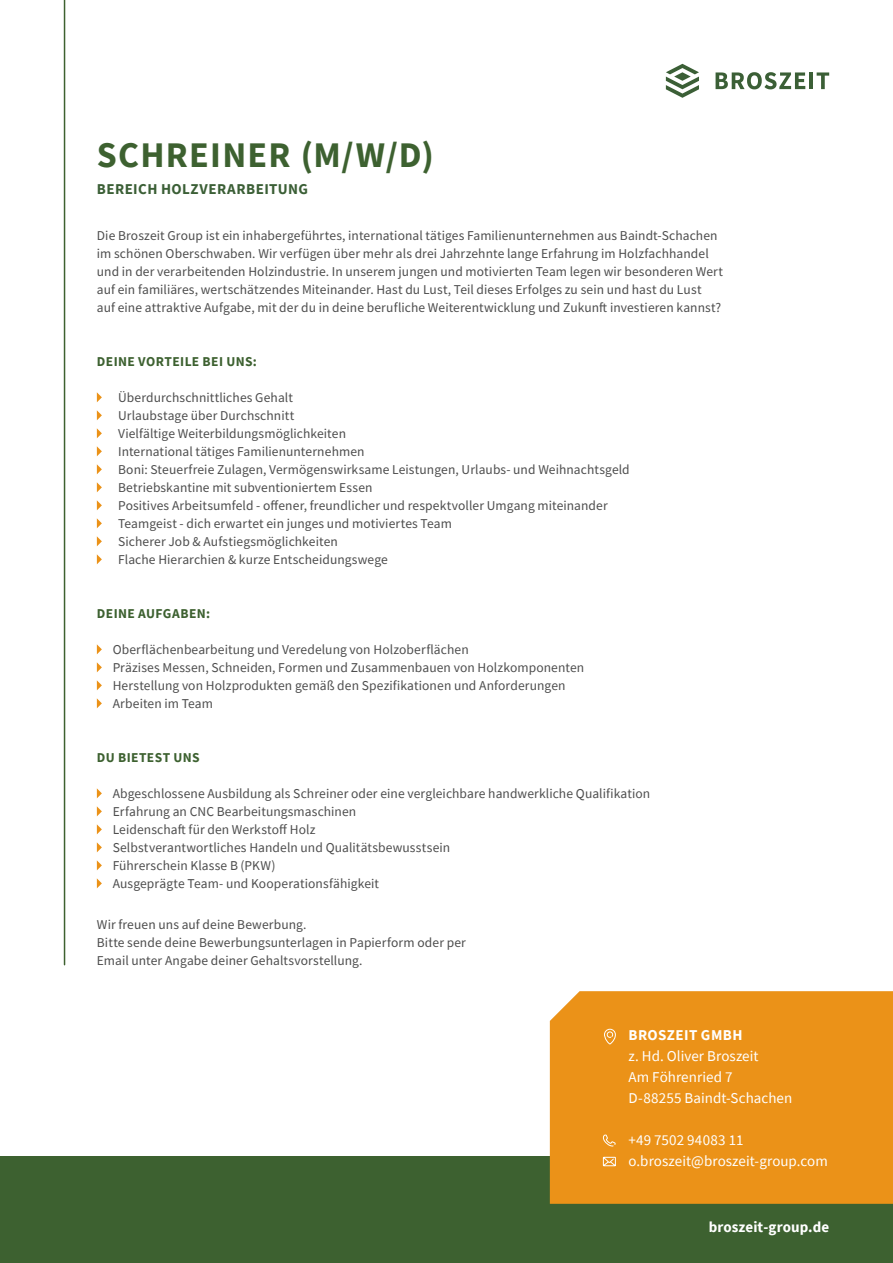
<style>
.page{position:relative;width:893px;height:1263px;background:#fff}
.page>*{position:absolute;margin:0;border:0;box-sizing:border-box;transform-origin:0 0}
.t1{font:700 36px "Source Sans Pro";letter-spacing:.035em;color:#3d6130}
.t2{font:15px "Source Sans Pro";letter-spacing:.005em;color:#fff}
.t3{font:700 15px "Source Sans Pro";letter-spacing:.03em;color:#3b5f36}
.t4{font:700 15px "Source Sans Pro";letter-spacing:.005em;color:#fff}
.t5{font:700 15px "Source Sans Pro";letter-spacing:.03em;color:#fff}
.t6{font:13.5px/18px "Source Sans Variable";letter-spacing:.005em;color:#4d4d4d}
.t7{font:13.5px "Source Sans Pro";letter-spacing:.005em;color:#4d4d4d}
.t8{font:700 13.5px "Source Sans Pro";letter-spacing:.03em;color:#3d6130}
</style>
<div class="page">
<hr style="left:64px;top:0;width:1px;height:965px;background:#3d6130">
<svg style="left:716px;top:72px;width:89px;height:17px"></svg>
<hr style="left:810px;top:72px;width:3px;height:17px;background:#3b5f36">
<svg style="left:817px;top:72px;width:12px;height:17px"></svg>
<svg style="left:666px;top:64px;width:33px;height:34px"></svg>
<div style="left:0;top:1157px;width:893px;height:106px;background:#3d6130"></div>
<div style="left:550px;top:991px;width:343px;height:213px;background:#eb9218"></div>
<svg style="left:602px;top:1156px;width:14px;height:10px"></svg>
<svg style="left:603px;top:1134px;width:13px;height:12px"></svg>
<svg style="left:603px;top:1028px;width:13px;height:16px"></svg>
<svg style="left:97px;top:392px;width:5px;height:10px"></svg>
<svg style="left:97px;top:410px;width:5px;height:10px"></svg>
<svg style="left:97px;top:428px;width:5px;height:10px"></svg>
<svg style="left:97px;top:446px;width:5px;height:10px"></svg>
<svg style="left:97px;top:464px;width:5px;height:10px"></svg>
<svg style="left:97px;top:482px;width:5px;height:10px"></svg>
<svg style="left:97px;top:500px;width:5px;height:10px"></svg>
<svg style="left:97px;top:518px;width:5px;height:10px"></svg>
<svg style="left:97px;top:536px;width:5px;height:10px"></svg>
<svg style="left:97px;top:554px;width:5px;height:10px"></svg>
<svg style="left:97px;top:644px;width:5px;height:10px"></svg>
<svg style="left:97px;top:662px;width:5px;height:10px"></svg>
<svg style="left:97px;top:680px;width:5px;height:10px"></svg>
<svg style="left:97px;top:698px;width:5px;height:10px"></svg>
<svg style="left:97px;top:788px;width:5px;height:10px"></svg>
<svg style="left:97px;top:806px;width:5px;height:10px"></svg>
<svg style="left:97px;top:824px;width:5px;height:10px"></svg>
<svg style="left:97px;top:842px;width:5px;height:10px"></svg>
<svg style="left:97px;top:860px;width:5px;height:10px"></svg>
<svg style="left:97px;top:878px;width:5px;height:10px"></svg>
<p class="t1" style="left:97px;top:131px;width:339px">SCHREINER (M/W/D)</p>
<p class="t3" style="left:97px;top:179px;width:213px">BEREICH HOLZVERARBEITUNG</p>
<p class="t6" style="left:97px;top:227px;width:622px">Die Broszeit Group ist ein inhabergeführtes, international tätiges Familienunternehmen aus Baindt-Schachen</p>
<p class="t6" style="left:97px;top:245px;width:613px">im schönen Oberschwaben. Wir verfügen über mehr als drei Jahrzehnte lange Erfahrung im Holzfachhandel</p>
<p class="t6" style="left:97px;top:263px;width:628px">und in der verarbeitenden Holzindustrie. In unserem jungen und motivierten Team legen wir besonderen Wert</p>
<p class="t6" style="left:97px;top:281px;width:606px">auf ein familiäres, wertschätzendes Miteinander. Hast du Lust, Teil dieses Erfolges zu sein und hast du Lust</p>
<p class="t6" style="left:97px;top:299px;width:626px">auf eine attraktive Aufgabe, mit der du in deine berufliche Weiterentwicklung und Zukunft investieren kannst?</p>
<p class="t8" style="left:97px;top:353px;width:162px">DEINE VORTEILE BEI UNS:</p>
<p class="t6" style="left:118px;top:389px;width:176px">Überdurchschnittliches Gehalt</p>
<p class="t6" style="left:118px;top:407px;width:178px">Urlaubstage über Durchschnitt</p>
<p class="t6" style="left:118px;top:425px;width:229px">Vielfältige Weiterbildungsmöglichkeiten</p>
<p class="t6" style="left:118px;top:443px;width:248px">International tätiges Familienunternehmen</p>
<p class="t6" style="left:118px;top:461px;width:513px">Boni: Steuerfreie Zulagen, Vermögenswirksame Leistungen, Urlaubs- und Weihnachtsgeld</p>
<p class="t6" style="left:118px;top:479px;width:256px">Betriebskantine mit subventioniertem Essen</p>
<p class="t6" style="left:118px;top:497px;width:491px">Positives Arbeitsumfeld - offener, freundlicher und respektvoller Umgang miteinander</p>
<p class="t6" style="left:118px;top:515px;width:335px">Teamgeist - dich erwartet ein junges und motiviertes Team</p>
<p class="t6" style="left:118px;top:533px;width:221px">Sicherer Job &amp; Aufstiegsmöglichkeiten</p>
<p class="t6" style="left:118px;top:551px;width:271px">Flache Hierarchien &amp; kurze Entscheidungswege</p>
<p class="t8" style="left:97px;top:605px;width:115px">DEINE AUFGABEN:</p>
<p class="t7" style="left:113px;top:641px;width:358px">Oberflächenbearbeitung und Veredelung von Holzoberflächen</p>
<p class="t7" style="left:113px;top:659px;width:473px">Präzises Messen, Schneiden, Formen und Zusammenbauen von Holzkomponenten</p>
<p class="t7" style="left:113px;top:677px;width:454px">Herstellung von Holzprodukten gemäß den Spezifikationen und Anforderungen</p>
<p class="t7" style="left:113px;top:695px;width:102px">Arbeiten im Team</p>
<p class="t8" style="left:97px;top:749px;width:104px">DU BIETEST UNS</p>
<p class="t7" style="left:113px;top:785px;width:539px">Abgeschlossene Ausbildung als Schreiner oder eine vergleichbare handwerkliche Qualifikation</p>
<p class="t7" style="left:113px;top:803px;width:245px">Erfahrung an CNC Bearbeitungsmaschinen</p>
<p class="t7" style="left:113px;top:821px;width:204px">Leidenschaft für den Werkstoff Holz</p>
<p class="t7" style="left:113px;top:839px;width:339px">Selbstverantwortliches Handeln und Qualitätsbewusstsein</p>
<p class="t7" style="left:113px;top:857px;width:164px">Führerschein Klasse B (PKW)</p>
<p class="t7" style="left:113px;top:875px;width:268px">Ausgeprägte Team- und Kooperationsfähigkeit</p>
<p class="t6" style="left:97px;top:916px;width:211px">Wir freuen uns auf deine Bewerbung.</p>
<p class="t6" style="left:97px;top:934px;width:371px">Bitte sende deine Bewerbungsunterlagen in Papierform oder per<br>Email unter Angabe deiner Gehaltsvorstellung.</p>
<p class="t5" style="left:628px;top:1025px;width:115px">BROSZEIT GMBH</p>
<p class="t2" style="left:628px;top:1046px;width:132px">z. Hd. Oliver Broszeit</p>
<p class="t2" style="left:628px;top:1067px;width:105px">Am Föhrenried 7</p>
<p class="t2" style="left:628px;top:1088px;width:165px">D-88255 Baindt-Schachen</p>
<p class="t2" style="left:628px;top:1130px;width:116px">+49 7502 94083 11</p>
<p class="t2" style="left:628px;top:1151px;width:201px">o.broszeit@broszeit-group.com</p>
<p class="t4" style="left:709px;top:1216px;width:122px">broszeit-group.de</p>
</div>
